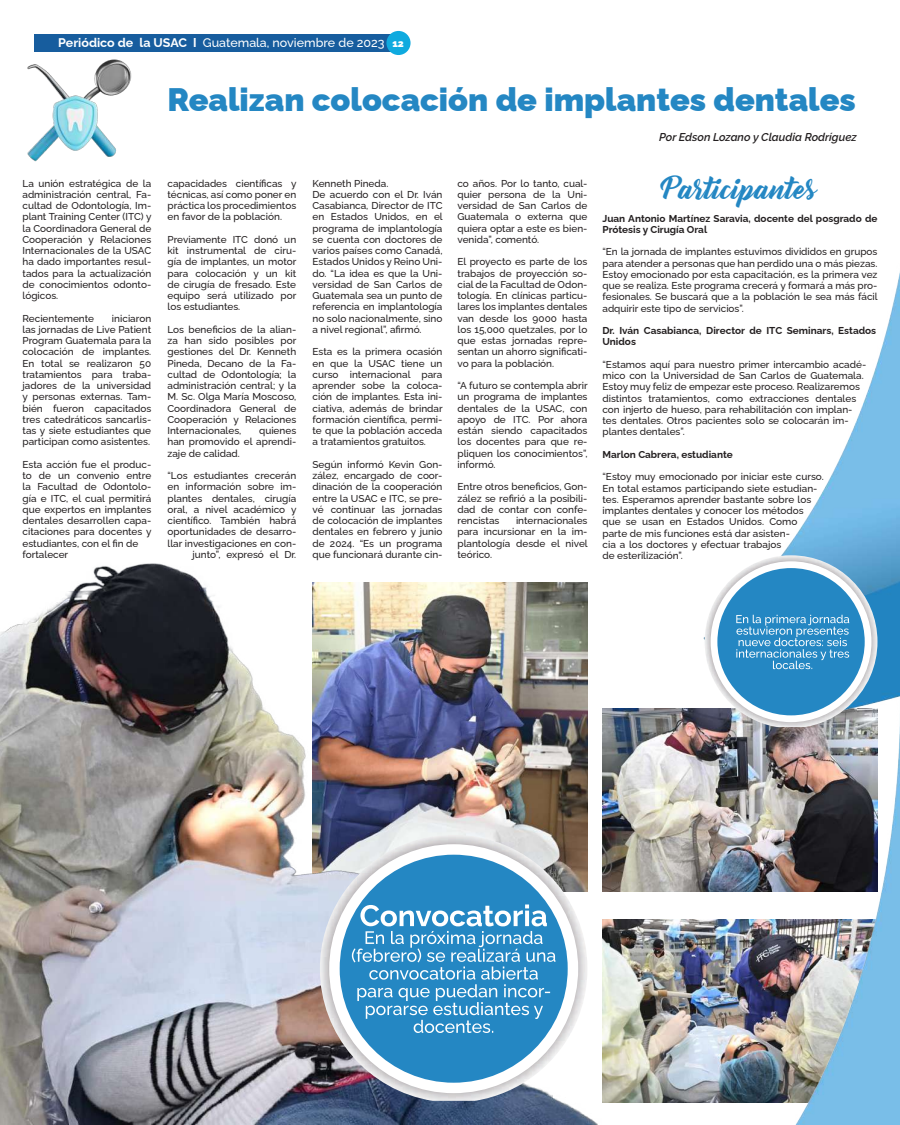
<style>
.page{position:relative;width:900px;height:1125px;background:#fff}
.page>*{position:absolute;margin:0;border:0;box-sizing:border-box;transform-origin:0 0}
.t1{font:900 32.5px "Raleway";color:#2487c3}
.t2{font:27.5px "Bernadette";color:#2487c3}
.t3{font:500 12.5px "Raleway";color:#fff}
.t4{font:italic 600 11.25px "Raleway";color:#231f20}
.t5{font:500 10px/11.2px "Raleway";color:#231f20;text-align:justify}
.t6{font:700 10px/11.2px "Raleway";color:#231f20}
.s1{font-weight:700}
.s2{font-family:"Arial";font-weight:700}
.s3{font-weight:900;font-size:10px}
</style>
<div class="page">
<img style="left:0;top:563px;width:598px;height:562px">
<img style="left:602px;top:708px;width:38px;height:184px">
<img style="left:602px;top:919px;width:38px;height:183px">
<img style="left:640px;top:277px;width:259px;height:848px">
<img style="left:320px;top:835px;width:268px;height:266px">
<div style="left:329px;top:844px;width:249px;height:249px;background:#fff;border-radius:50%"></div>
<div style="left:340px;top:855px;width:228px;height:228px;background:#2487c3;border-radius:50%"></div>
<svg style="left:352px;top:905px;width:204px;height:128px"></svg>
<svg style="left:705px;top:555px;width:173px;height:172px"></svg>
<img style="left:27px;top:59px;width:105px;height:103px">
<div style="left:34px;top:34px;width:362px;height:18px;background:#175d9e"></div>
<div style="left:386px;top:31px;width:25px;height:24px;background:#0faadf;border-radius:50%"></div>
<p class="t3" style="left:58px;top:33px;width:347px"><span class="s1">Periódico de la USAC</span> <span class="s2">l</span> Guatemala, noviembre de 2023 <span class="s3">12</span></p>
<p class="t5" style="left:22px;top:176px;width:131px">La unión estratégica de la administración central, Fa&shy;cultad de Odontología, Im&shy;plant Training Center (ITC) y la Coordinadora General de Cooperación y Relaciones Internacionales de la USAC ha dado importantes resul&shy;tados para la actualización de conocimientos odonto&shy;lógicos.</p>
<p class="t5" style="left:22px;top:311px;width:73px">Recientemente</p>
<p class="t5" style="left:22px;top:311px;width:130px;text-indent:89px">iniciaron las jornadas de Live Patient Program Guatemala para la colocación de implantes.<br>En total se realizaron 50 tratamientos para traba&shy;jadores de la universidad y personas externas. Tam&shy;bién fueron capacitados tres catedráticos sancarlis&shy;tas y siete estudiantes que participan como asistentes.</p>
<p class="t5" style="left:22px;top:458px;width:131px;text-align:left">Esta acción fue el produc&shy;to de un convenio entre la Facultad de Odontolo&shy;gía e ITC, el cual permitirá que expertos en implantes dentales desarrollen capa&shy;citaciones para docentes y estudiantes, con el fin de fortalecer</p>
<h1 class="t1" style="left:168px;top:74px;width:690px">Realizan colocación de implantes dentales</h1>
<p class="t4" style="left:659px;top:131px;width:199px">Por Edson Lozano y Claudia Rodríguez</p>
<p class="t5" style="left:168px;top:176px;width:131px">capacidades científicas y técnicas, así como poner en práctica los procedimientos en favor de la población.</p>
<p class="t5" style="left:168px;top:233px;width:130px">Previamente ITC donó un kit instrumental de ciru&shy;gía de implantes, un motor para colocación y un kit de cirugía de fresado. Este equipo será utilizado por los estudiantes.</p>
<p class="t5" style="left:168px;top:323px;width:130px">Los beneficios de la alian&shy;za han sido posibles por gestiones del Dr. Kenneth Pineda, Decano de la Fa&shy;cultad de Odontología; la administración central; y la M. Sc. Olga María Moscoso, Coordinadora General de Cooperación y Relaciones Internacionales,</p>
<p class="t5" style="left:168px;top:424px;width:130px;text-indent:92px">quienes han promovido el aprendi&shy;zaje de calidad.</p>
<p class="t5" style="left:168px;top:469px;width:131px;text-align:right">“Los estudiantes crecerán en información sobre im&shy;plantes dentales, cirugía oral, a nivel académico y científico. También habrá oportunidades de desarro&shy;llar investigaciones en con&shy;junto”, expresó el Dr.</p>
<p class="t5" style="left:312px;top:176px;width:132px;text-align:left">Kenneth Pineda.<br>De acuerdo con el Dr. Iván<br>Casabianca, Director de ITC en Estados Unidos, en el programa de implantología se cuenta con doctores de varios países como Canadá,<br>Estados Unidos y Reino Uni&shy;do. “La idea es que la Uni&shy;versidad de San Carlos de<br>Guatemala sea un punto de referencia en implantología no solo nacionalmente, sino a nivel regional”, afirmó.</p>
<p class="t5" style="left:312px;top:345px;width:132px">Esta es la primera ocasión en que la USAC tiene un curso internacional para aprender sobe la coloca&shy;ción de implantes. Esta ini&shy;ciativa, además de brindar formación científica, permi&shy;te que la población acceda a tratamientos gratuitos.</p>
<p class="t5" style="left:312px;top:458px;width:131px">Según informó Kevin Gon&shy;zález, encargado de coor&shy;dinación de la cooperación entre la USAC e ITC, se pre&shy;vé continuar las jornadas de colocación de implantes dentales en febrero y junio de 2024. “Es un programa que funcionará durante cin-</p>
<p class="t5" style="left:458px;top:176px;width:132px">co años. Por lo tanto, cual&shy;quier persona de la Uni&shy;versidad de San Carlos de Guatemala o externa que quiera optar a este es bien&shy;venida”, comentó.</p>
<p class="t5" style="left:458px;top:255px;width:131px">El proyecto es parte de los trabajos de proyección so&shy;cial de la Facultad de Odon&shy;tología. En clínicas particu&shy;lares los implantes dentales van desde los 9000 hasta los 15,000 quetzales, por lo que estas jornadas repre&shy;sentan un ahorro significati&shy;vo para la población.</p>
<p class="t5" style="left:458px;top:379px;width:132px">“A futuro se contempla abrir un programa de implantes dentales de la USAC, con apoyo de ITC. Por ahora están siendo capacitados los docentes para que re&shy;pliquen los conocimientos”, informó.</p>
<p class="t5" style="left:458px;top:480px;width:131px">Entre otros beneficios, Gon&shy;zález se refirió a la posibili&shy;dad de contar con confe&shy;rencistas</p>
<p class="t5" style="left:458px;top:514px;width:132px;text-indent:58px">internacionales para incursionar en la im&shy;plantología desde el nivel teórico.</p>
<h2 class="t2" style="left:663px;top:167px;width:155px">Participantes</h2>
<p class="t6" style="left:602px;top:211px;width:276px">Juan Antonio Martínez Saravia, docente del posgrado de<br>Prótesis y Cirugía Oral</p>
<p class="t5" style="left:602px;top:245px;width:277px">“En la jornada de implantes estuvimos divididos en grupos para atender a personas que han perdido una o más piezas.<br>Estoy emocionado por esta capacitación, es la primera vez que se realiza. Este programa crecerá y formará a más pro&shy;fesionales. Se buscará que a la población le sea más fácil adquirir este tipo de servicios”.</p>
<p class="t6" style="left:602px;top:324px;width:275px">Dr. Iván Casabianca, Director de ITC Seminars, Estados<br>Unidos</p>
<p class="t5" style="left:602px;top:358px;width:265px;text-align:left">“Estamos aquí para nuestro primer intercambio acadé&shy;mico con la Universidad de San Carlos de Guatemala.<br>Estoy muy feliz de empezar este proceso. Realizaremos distintos tratamientos, como extracciones dentales con injerto de hueso, para rehabilitación con implan&shy;tes dentales. Otros pacientes solo se colocarán im&shy;plantes dentales”.</p>
<p class="t6" style="left:602px;top:448px;width:132px">Marlon Cabrera, estudiante</p>
<p class="t5" style="left:602px;top:470px;width:223px;text-align:left">“Estoy muy emocionado por iniciar este curso.<br>En total estamos participando siete estudian&shy;tes. Esperamos aprender bastante sobre los implantes dentales y conocer los métodos que se usan en Estados Unidos. Como parte de mis funciones está dar asisten-<br>cia a los doctores y efectuar trabajos<br>de esterilización”.</p>
</div>
